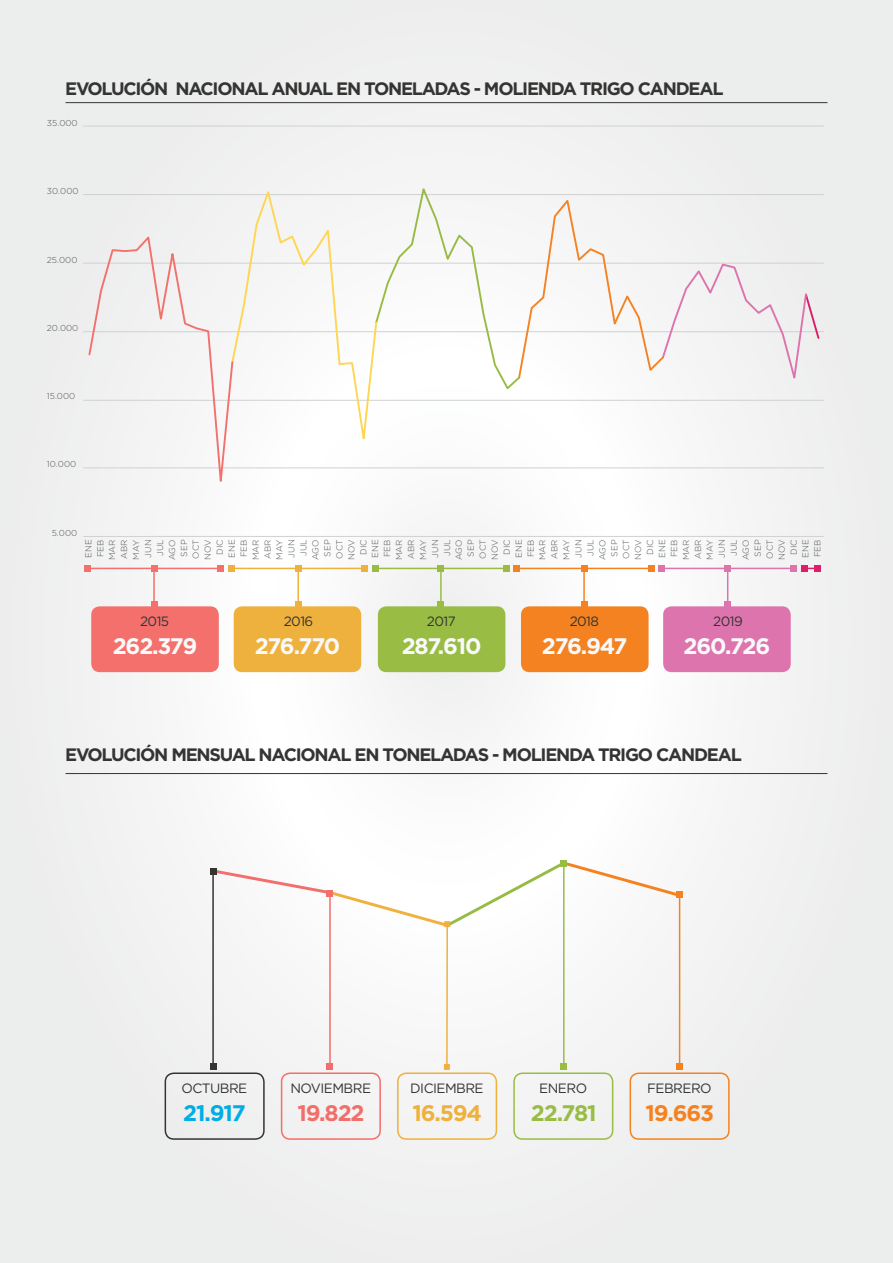
<style>
.page{position:relative;width:893px;height:1263px;background:#fff}
.page>*{position:absolute;margin:0;border:0;box-sizing:border-box;transform-origin:0 0}
.t1{font:700 22.5px "Gotham";letter-spacing:-.055em;color:#f9f9fa}
.t2{font:700 22.5px "Gotham";color:#00ade5}
.t3{font:700 22.5px "Gotham";color:#f26e6b}
.t4{font:700 22.5px "Gotham";color:#efb13d}
.t5{font:700 22.5px "Gotham";color:#99bc45}
.t6{font:700 22.5px "Gotham";color:#f58220}
.t7{font:700 18px "Gotham";letter-spacing:-.07em;color:#343433}
.t8{font:13.5px "Gotham";letter-spacing:-.04em;color:#343433}
.t9{font:300 8.55px/12px "Gotham";color:#515455;text-align:right}
</style>
<div class="page">
<div style="left:0;top:0;width:893px;height:1263px;background:linear-gradient(to right,#f2f2f3,#f2f2f2)"></div>
<hr style="left:87px;top:568px;width:134px;height:1px;background:#f3706c">
<svg style="left:84px;top:565px;width:6px;height:6px"></svg>
<hr style="left:153px;top:568px;width:2px;height:36px;background:#f3706c">
<svg style="left:151px;top:601px;width:6px;height:5px"></svg>
<svg style="left:151px;top:565px;width:6px;height:6px"></svg>
<hr style="left:297px;top:568px;width:2px;height:36px;background:#efb13d">
<svg style="left:295px;top:601px;width:6px;height:5px"></svg>
<svg style="left:295px;top:565px;width:6px;height:6px"></svg>
<hr style="left:440px;top:568px;width:2px;height:36px;background:#99bc45">
<svg style="left:438px;top:601px;width:6px;height:5px"></svg>
<svg style="left:438px;top:565px;width:6px;height:6px"></svg>
<hr style="left:583px;top:568px;width:2px;height:36px;background:#f58221">
<svg style="left:581px;top:601px;width:6px;height:5px"></svg>
<svg style="left:581px;top:565px;width:6px;height:6px"></svg>
<hr style="left:727px;top:568px;width:1px;height:36px;background:#de74ae">
<svg style="left:725px;top:601px;width:6px;height:5px"></svg>
<svg style="left:725px;top:565px;width:6px;height:6px"></svg>
<hr style="left:231px;top:568px;width:134px;height:1px;background:#efb13d">
<svg style="left:218px;top:565px;width:16px;height:6px"></svg>
<hr style="left:376px;top:568px;width:130px;height:1px;background:#99bc45">
<svg style="left:362px;top:565px;width:17px;height:6px"></svg>
<hr style="left:517px;top:568px;width:134px;height:1px;background:#f58221">
<svg style="left:503px;top:565px;width:17px;height:6px"></svg>
<hr style="left:662px;top:568px;width:131px;height:1px;background:#de74ae">
<svg style="left:648px;top:565px;width:17px;height:6px"></svg>
<div style="left:790px;top:545px;width:103px;height:718px;background:#ededed"></div>
<div style="left:91px;top:606px;width:128px;height:66px;background:#f3706c;border-radius:9px"></div>
<div style="left:234px;top:606px;width:127px;height:66px;background:#efb13d;border-radius:9px"></div>
<div style="left:378px;top:606px;width:127px;height:66px;background:#99bc45;border-radius:9px"></div>
<div style="left:521px;top:606px;width:128px;height:66px;background:#f58221;border-radius:9px"></div>
<div style="left:663px;top:606px;width:128px;height:66px;background:#de74ae;border-radius:9px"></div>
<hr style="left:66px;top:773px;width:761px;height:1px;background:#343433">
<hr style="left:66px;top:102px;width:761px;height:1px;background:#343433">
<div style="left:397px;top:1072px;width:100px;height:68px;border:2px solid #efb13d;border-radius:9px"></div>
<div style="left:513px;top:1072px;width:100px;height:68px;border:2px solid #99bc45;border-radius:9px"></div>
<div style="left:165px;top:1072px;width:100px;height:68px;border:2px solid #343433;border-radius:9px"></div>
<div style="left:630px;top:1072px;width:100px;height:68px;border:2px solid #f58220;border-radius:9px"></div>
<div style="left:281px;top:1072px;width:100px;height:68px;border:2px solid #f26e6b;border-radius:9px"></div>
<hr style="left:83px;top:467px;width:741px;height:1px;background:#d0d1d1">
<hr style="left:83px;top:400px;width:741px;height:1px;background:#d0d1d1">
<hr style="left:83px;top:331px;width:741px;height:1px;background:#d0d1d1">
<hr style="left:83px;top:263px;width:741px;height:1px;background:#d0d1d1">
<hr style="left:83px;top:194px;width:741px;height:1px;background:#d0d1d1">
<hr style="left:83px;top:126px;width:741px;height:1px;background:#d0d1d1">
<hr style="left:83px;top:536px;width:741px;height:1px;background:#d0d1d1">
<svg style="left:87px;top:183px;width:734px;height:319px"></svg>
<hr style="left:212px;top:872px;width:2px;height:195px;background:#343433">
<svg style="left:210px;top:1064px;width:6px;height:6px"></svg>
<hr style="left:446px;top:924px;width:2px;height:143px;background:#efb13d">
<svg style="left:444px;top:1064px;width:6px;height:6px"></svg>
<hr style="left:563px;top:864px;width:2px;height:203px;background:#99bc45">
<svg style="left:561px;top:1064px;width:6px;height:6px"></svg>
<hr style="left:679px;top:895px;width:1px;height:172px;background:#f58220">
<svg style="left:677px;top:1064px;width:6px;height:6px"></svg>
<hr style="left:329px;top:893px;width:2px;height:174px;background:#f26e6b">
<svg style="left:210px;top:859px;width:474px;height:70px"></svg>
<svg style="left:327px;top:1064px;width:6px;height:6px"></svg>
<h2 class="t7" style="left:65px;top:76px;width:660px">EVOLUCIÓN NACIONAL ANUAL EN TONELADAS - MOLIENDA TRIGO CANDEAL</h2>
<p class="t9" style="left:47px;top:116px;width:32px">35.000</p>
<p class="t9" style="left:47px;top:185px;width:33px">30.000</p>
<p class="t9" style="left:47px;top:253px;width:32px">25.000</p>
<p class="t9" style="left:47px;top:322px;width:33px">20.000</p>
<p class="t9" style="left:47px;top:390px;width:30px">15.000</p>
<p class="t9" style="left:47px;top:458px;width:31px">10.000</p>
<p class="t9" style="left:52px;top:527px;width:27px">5.000</p>
<p class="t9" style="left:82px;top:560px;width:22px;rotate:-90deg">ENE<br>FEB<br>MAR<br>ABR<br>MAY<br>JUN<br>JUL<br>AGO<br>SEP<br>OCT<br>NOV<br>DIC<br>ENE<br>FEB<br>MAR<br>ABR<br>MAY<br>JUN<br>JUL<br>AGO<br>SEP<br>OCT<br>NOV<br>DIC<br>ENE<br>FEB<br>MAR<br>ABR<br>MAY<br>JUN<br>JUL<br>AGO<br>SEP<br>OCT<br>NOV<br>DIC<br>ENE<br>FEB<br>MAR<br>ABR<br>MAY<br>JUN<br>JUL<br>AGO<br>SEP<br>OCT<br>NOV<br>DIC<br>ENE<br>FEB<br>MAR<br>ABR<br>MAY<br>JUN<br>JUL<br>AGO<br>SEP<br>OCT<br>NOV<br>DIC<br>ENE<br>FEB</p>
<h3 class="t8" style="left:140px;top:612px;width:31px">2015</h3>
<h3 class="t8" style="left:284px;top:612px;width:31px">2016</h3>
<h3 class="t8" style="left:427px;top:612px;width:30px">2017</h3>
<h3 class="t8" style="left:570px;top:612px;width:31px">2018</h3>
<h3 class="t8" style="left:713px;top:612px;width:31px">2019</h3>
<h1 class="t1" style="left:113px;top:631px;width:86px">262.379</h1>
<h1 class="t1" style="left:255px;top:631px;width:87px">276.770</h1>
<h1 class="t1" style="left:402px;top:631px;width:81px">287.610</h1>
<h1 class="t1" style="left:542px;top:631px;width:87px">276.947</h1>
<h1 class="t1" style="left:684px;top:631px;width:88px">260.726</h1>
<h2 class="t7" style="left:65px;top:742px;width:678px">EVOLUCIÓN MENSUAL NACIONAL EN TONELADAS - MOLIENDA TRIGO CANDEAL</h2>
<h3 class="t8" style="left:182px;top:1079px;width:67px">OCTUBRE</h3>
<h3 class="t8" style="left:290px;top:1079px;width:82px">NOVIEMBRE</h3>
<h3 class="t8" style="left:410px;top:1079px;width:75px">DICIEMBRE</h3>
<h3 class="t8" style="left:539px;top:1079px;width:49px">ENERO</h3>
<h3 class="t8" style="left:647px;top:1079px;width:66px">FEBRERO</h3>
<h1 class="t2" style="left:183px;top:1098px;width:64px">21.917</h1>
<h1 class="t3" style="left:297px;top:1098px;width:69px">19.822</h1>
<h1 class="t4" style="left:412px;top:1098px;width:71px">16.594</h1>
<h1 class="t5" style="left:531px;top:1098px;width:67px">22.781</h1>
<h1 class="t6" style="left:645px;top:1098px;width:70px">19.663</h1>
</div>
